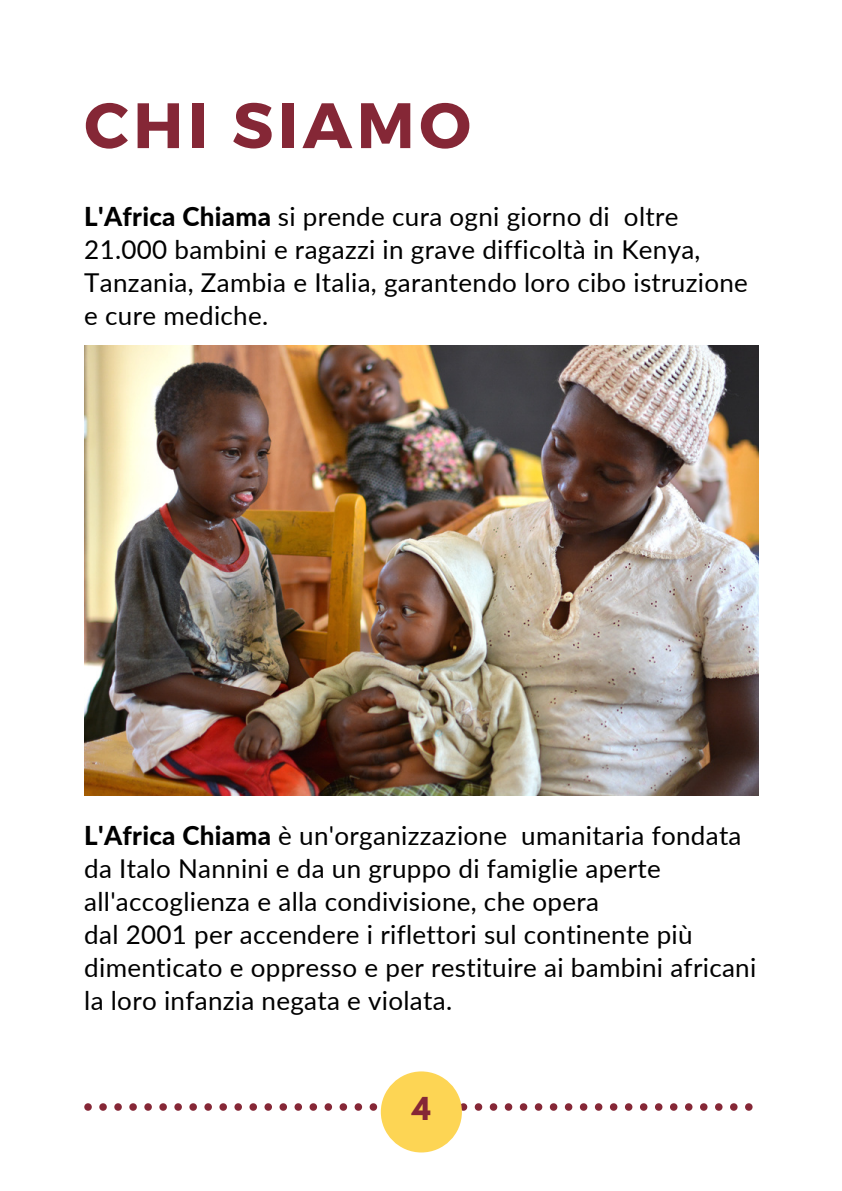
<style>
.page{position:relative;width:842px;height:1191px;background:#fff}
.page>*{position:absolute;margin:0;border:0;box-sizing:border-box;transform-origin:0 0}
.t1{font:700 64px "Montserrat";letter-spacing:.07em;color:#852736}
.t2{font:700 28px "League Spartan";color:#852736}
.t3{font:26px/33px "Lato";letter-spacing:.01em;color:#000}
.s1{font-weight:800}
</style>
<div class="page">
<img style="left:84px;top:345px;width:674px;height:451px">
<svg style="left:84px;top:1103px;width:668px;height:8px"></svg>
<div style="left:381px;top:1071px;width:81px;height:81px;background:#fdd554;border-radius:50%"></div>
<h1 class="t1" style="left:84px;top:84px;width:388px">CHI SIAMO</h1>
<p class="t3" style="left:84px;top:199px;width:665px"><span class="s1">L'Africa Chiama</span> si prende cura ogni giorno di oltre 21.000 bambini e ragazzi in grave difficoltà in Kenya, Tanzania, Zambia e Italia, garantendo loro cibo istruzione e cure mediche.</p>
<p class="t3" style="left:84px;top:819px;width:673px"><span class="s1">L'Africa Chiama</span> è un'organizzazione umanitaria fondata da Italo Nannini e da un gruppo di famiglie aperte all'accoglienza e alla condivisione, che opera<br>dal 2001 per accendere i riflettori sul continente più dimenticato e oppresso e per restituire ai bambini africani la loro infanzia negata e violata.</p>
<p class="t2" style="left:412px;top:1094px;width:20px">4</p>
</div>
